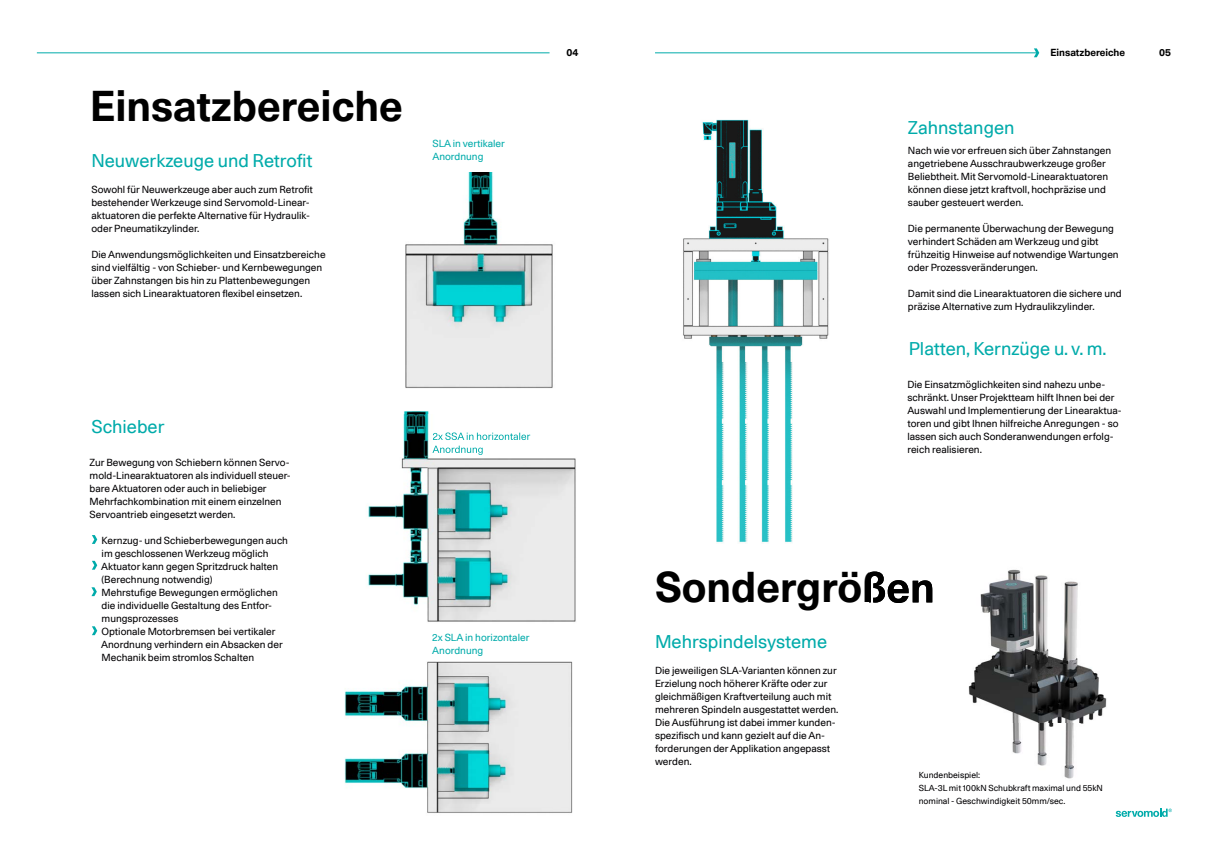
<style>
.page{position:relative;width:1208px;height:859px;background:#fff}
.page>*{position:absolute;margin:0;border:0;box-sizing:border-box;transform-origin:0 0}
.t1{font:700 42px "Unica 77 LLTT";color:#000}
.t2{font:18px "Unica 77 LLTT";color:#00abaa}
.t3{font:10px/13px "Unica 77 LLTT";color:#020103}
.t4{font:10px/13px "Unica 77 LLTT";color:#00abaa}
.t5{font:700 10px "Unica 77 LLTT";color:#000}
.t6{font:8.5px/13px "Unica 77 LLTT";color:#020103}
</style>
<div class="page">
<svg style="left:1034px;top:48px;width:5px;height:9px"></svg>
<svg style="left:1115px;top:809px;width:56px;height:8px"></svg>
<hr style="left:655px;top:52px;width:382px;height:1px;background:#00abaa">
<hr style="left:37px;top:52px;width:512px;height:1px;background:#00abaa">
<svg style="left:91px;top:587px;width:6px;height:9px"></svg>
<svg style="left:92px;top:561px;width:5px;height:9px"></svg>
<svg style="left:92px;top:535px;width:5px;height:9px"></svg>
<img style="left:405px;top:173px;width:148px;height:215px">
<img style="left:367px;top:411px;width:209px;height:211px">
<img style="left:433px;top:432px;width:97px;height:8px">
<img style="left:432px;top:446px;width:51px;height:9px">
<img style="left:344px;top:661px;width:229px;height:152px">
<svg style="left:92px;top:626px;width:5px;height:9px"></svg>
<img style="left:932px;top:569px;width:175px;height:210px">
<img style="left:869px;top:571px;width:63px;height:32px">
<img style="left:683px;top:119px;width:146px;height:424px">
<h1 class="t1" style="left:90px;top:77px;width:314px">Einsatzbereiche</h1>
<h2 class="t2" style="left:91px;top:149px;width:222px">Neuwerkzeuge und Retrofit</h2>
<p class="t3" style="left:91px;top:183px;width:223px">Sowohl für Neuwerkzeuge aber auch zum Retrofit bestehender Werkzeuge sind Servomold-Linear&shy;aktuatoren die perfekte Alternative für Hydraulik&shy;oder Pneumatikzylinder.</p>
<p class="t3" style="left:91px;top:248px;width:236px">Die Anwendungsmöglichkeiten und Einsatzbereiche sind vielfältig - von Schieber- und Kernbewegungen über Zahnstangen bis hin zu Plattenbewegungen lassen sich Linearaktuatoren flexibel einsetzen.</p>
<p class="t4" style="left:432px;top:137px;width:74px">SLA in vertikaler<br>Anordnung</p>
<h2 class="t2" style="left:91px;top:415px;width:75px">Schieber</h2>
<p class="t3" style="left:90px;top:456px;width:203px">Zur Bewegung von Schiebern können Servo&shy;mold-Linearaktuatoren als individuell steuer&shy;bare Aktuatoren oder auch in beliebiger Mehrfachkombination mit einem einzelnen Servoantrieb eingesetzt werden.</p>
<p class="t3" style="left:101px;top:534px;width:188px">Kernzug- und Schieberbewegungen auch im geschlossenen Werkzeug möglich Aktuator kann gegen Spritzdruck halten (Berechnung notwendig)<br>Mehrstufige Bewegungen ermöglichen die individuelle Gestaltung des Entfor&shy;mungsprozesses<br>Optionale Motorbremsen bei vertikaler Anordnung verhindern ein Absacken der Mechanik beim stromlos Schalten</p>
<p class="t4" style="left:432px;top:631px;width:99px">2x SLA in horizontaler<br>Anordnung</p>
<p class="t5" style="left:1050px;top:46px;width:76px">Einsatzbereiche</p>
<p class="t5" style="left:566px;top:46px;width:13px">04</p>
<p class="t5" style="left:1159px;top:46px;width:13px">05</p>
<h2 class="t2" style="left:908px;top:116px;width:108px">Zahnstangen</h2>
<p class="t3" style="left:908px;top:144px;width:205px">Nach wie vor erfreuen sich über Zahnstangen angetriebene Ausschraubwerkzeuge großer Beliebtheit. Mit Servomold-Linearaktuatoren können diese jetzt kraftvoll, hochpräzise und sauber gesteuert werden.</p>
<p class="t3" style="left:908px;top:222px;width:212px">Die permanente Überwachung der Bewegung verhindert Schäden am Werkzeug und gibt frühzeitig Hinweise auf notwendige Wartungen oder Prozessveränderungen.</p>
<p class="t3" style="left:908px;top:287px;width:215px">Damit sind die Linearaktuatoren die sichere und präzise Alternative zum Hydraulikzylinder.</p>
<h2 class="t2" style="left:908px;top:337px;width:199px">Platten, Kernzüge u. v. m.</h2>
<p class="t3" style="left:907px;top:378px;width:216px">Die Einsatzmöglichkeiten sind nahezu unbe&shy;schränkt. Unser Projektteam hilft Ihnen bei der Auswahl und Implementierung der Linearaktua&shy;toren und gibt Ihnen hilfreiche Anregungen - so lassen sich auch Sonderanwendungen erfolg&shy;reich realisieren.</p>
<h1 class="t1" style="left:655px;top:558px;width:281px">Sondergrößen</h1>
<h2 class="t2" style="left:655px;top:630px;width:174px">Mehrspindelsysteme</h2>
<p class="t3" style="left:655px;top:664px;width:185px">Die jeweiligen SLA-Varianten können zur Erzielung noch höherer Kräfte oder zur gleichmäßigen Kraftverteilung auch mit mehreren Spindeln ausgestattet werden.<br>Die Ausführung ist dabei immer kunden&shy;spezifisch und kann gezielt auf die An&shy;forderungen der Applikation angepasst werden.</p>
<p class="t6" style="left:918px;top:768px;width:186px">Kundenbeispiel:<br>SLA-3L mit 100kN Schubkraft maximal und 55kN nominal - Geschwindigkeit 50mm/sec.</p>
</div>
